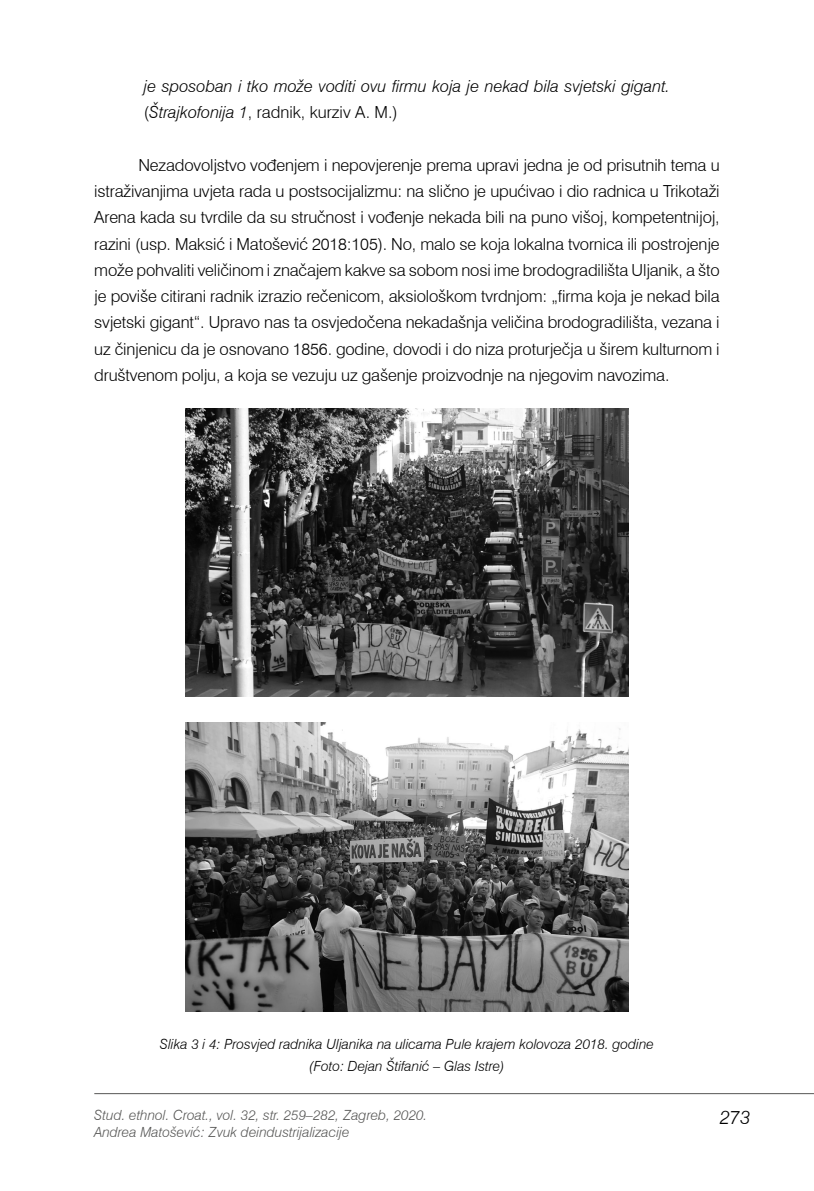
<style>
.page{position:relative;width:814px;height:1191px;background:#fff}
.page>*{position:absolute;margin:0;border:0;box-sizing:border-box;transform-origin:0 0}
.t1{font:italic 300 19.25px "Swiss 721 BT";color:#000}
.t2{font:300 16.62px/26.2px "Swiss 721 BT";letter-spacing:-.01em;color:#000;text-align:justify}
.t3{font:italic 300 16.62px/26.2px "Swiss 721 BT";color:#000}
.t4{font:italic 300 14px/22.8px "Swiss 721 BT";color:#000;text-align:center}
.t5{font:italic 300 14px/16.8px "Swiss 721 BT";color:#575756}
.s1{font-style:normal}
</style>
<div class="page">
<hr style="left:94px;top:1093px;width:720px;height:1px;background:#575756">
<img style="left:185px;top:408px;width:443px;height:288px">
<img style="left:185px;top:722px;width:443px;height:289px">
<p class="t3" style="left:144px;top:73px;width:527px">je sposoban i tko može voditi ovu firmu koja je nekad bila svjetski gigant. <span class="s1">(</span>Štrajkofonija 1<span class="s1">, radnik, kurziv A. M.)</span></p>
<p class="t2" style="left:94px;top:152px;width:627px;text-indent:44px">Nezadovoljstvo vođenjem i nepovjerenje prema upravi jedna je od prisutnih tema u istraživanjima uvjeta rada u postsocijalizmu: na slično je upućivao i dio radnica u Trikotaži Arena kada su tvrdile da su stručnost i vođenje nekada bili na puno višoj, kompetentnijoj, razini (usp. Maksić i Matošević 2018:105). No, malo se koja lokalna tvornica ili postrojenje može pohvaliti veličinom i značajem kakve sa sobom nosi ime brodogradilišta Uljanik, a što je poviše citirani radnik izrazio rečenicom, aksiološkom tvrdnjom: „firma koja je nekad bila svjetski gigant“. Upravo nas ta osvjedočena nekadašnja veličina brodogradilišta, vezana i uz činjenicu da je osnovano 1856. godine, dovodi i do niza proturječja u širem kulturnom i društvenom polju, a koja se vezuju uz gašenje proizvodnje na njegovim navozima.</p>
<p class="t4" style="left:160px;top:1032px;width:496px">Slika 3 i 4: Prosvjed radnika Uljanika na ulicama Pule krajem kolovoza 2018. godine (Foto: Dejan Štifanić – Glas Istre)</p>
<p class="t5" style="left:94px;top:1106px;width:334px">Stud. ethnol. Croat., vol. 32, str. 259–282, Zagreb, 2020.<br>Andrea Matošević: Zvuk deindustrijalizacije</p>
<p class="t1" style="left:719px;top:1105px;width:32px">273</p>
</div>
